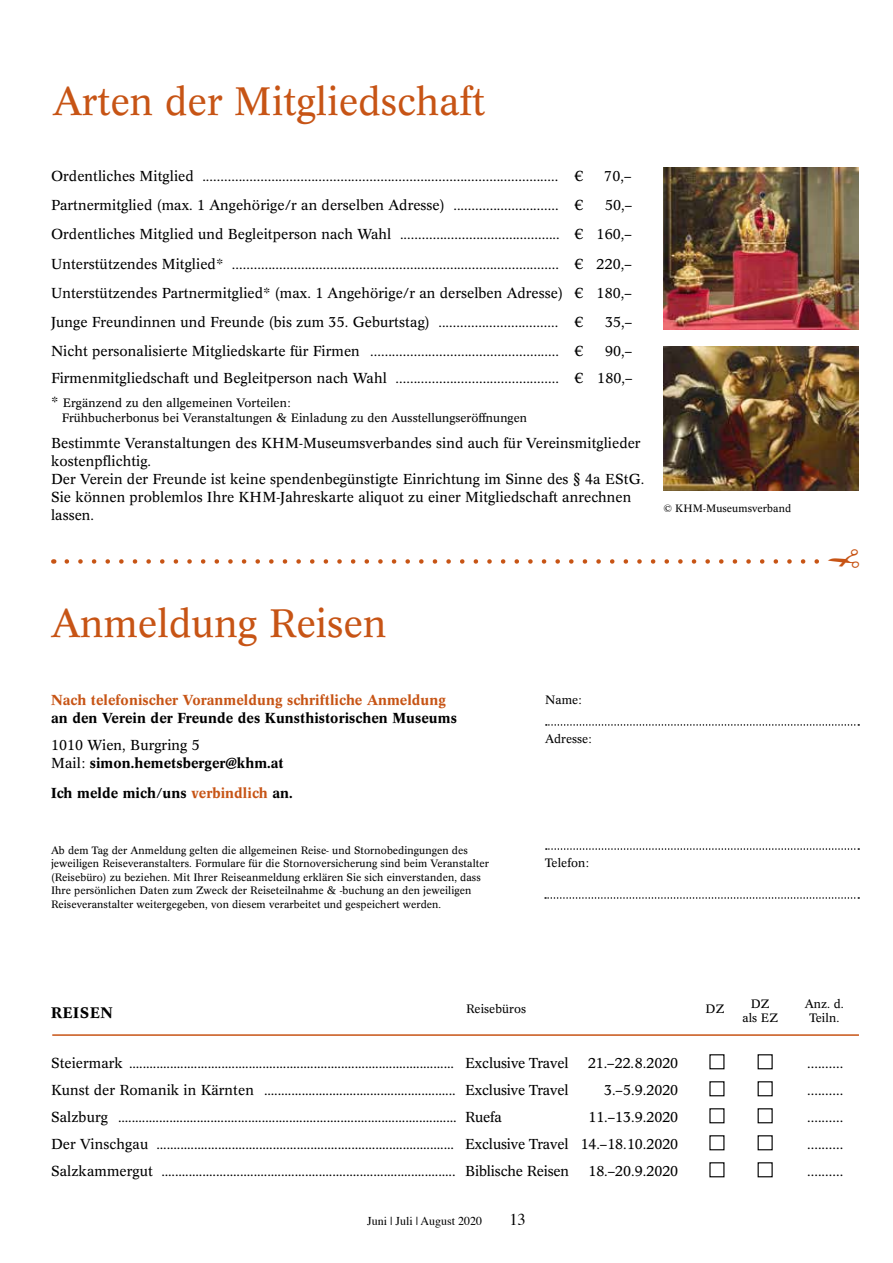
<style>
.page{position:relative;width:893px;height:1263px;background:#fff}
.page>*{position:absolute;margin:0;border:0;box-sizing:border-box;transform-origin:0 0}
.t1{font:39px "Concorde BQ";color:#c75415}
.t2{font:16.5px "Times";color:#000}
.t3{font:500 15px "Concorde BQ";letter-spacing:.05em;color:#000}
.t4{font:14.25px/29.1px "Concorde BQ";letter-spacing:.005em;color:#000;text-align:justify}
.t5{font:500 14.25px/18px "Concorde BQ";letter-spacing:.005em;color:#000}
.t6{font:500 14.25px "Concorde BQ";letter-spacing:.005em;color:#c75415}
.t7{font:12px/13.5px "Concorde BQ";letter-spacing:.005em;color:#000;text-align:center}
.t8{font:12px "Times";color:#000}
.t9{font:10.5px/13.5px "Concorde BQ";letter-spacing:.005em;color:#000}
.s1{font-size:14.25px}
.s2{font-weight:400}
.s3{color:#c75415}
</style>
<div class="page">
<div style="left:709px;top:1054px;width:15px;height:15px;border:1px solid #000"></div>
<div style="left:758px;top:1054px;width:15px;height:15px;border:1px solid #000"></div>
<div style="left:709px;top:1081px;width:15px;height:15px;border:1px solid #000"></div>
<div style="left:758px;top:1081px;width:15px;height:15px;border:1px solid #000"></div>
<div style="left:709px;top:1108px;width:15px;height:15px;border:1px solid #000"></div>
<div style="left:758px;top:1108px;width:15px;height:15px;border:1px solid #000"></div>
<div style="left:709px;top:1135px;width:15px;height:15px;border:1px solid #000"></div>
<div style="left:758px;top:1135px;width:15px;height:15px;border:1px solid #000"></div>
<div style="left:709px;top:1162px;width:15px;height:15px;border:1px solid #000"></div>
<div style="left:758px;top:1162px;width:15px;height:15px;border:1px solid #000"></div>
<img style="left:663px;top:346px;width:196px;height:144px">
<svg style="left:546px;top:724px;width:313px;height:2px"></svg>
<svg style="left:546px;top:848px;width:313px;height:2px"></svg>
<svg style="left:545px;top:897px;width:314px;height:2px"></svg>
<hr style="left:52px;top:1034px;width:807px;height:2px;background:#c75415">
<img style="left:663px;top:168px;width:196px;height:162px">
<svg style="left:67px;top:559px;width:752px;height:5px"></svg>
<h1 class="t1" style="left:53px;top:80px;width:434px">Arten der Mitgliedschaft</h1>
<p class="t4" style="left:51px;top:162px;width:534px">Ordentliches Mitglied .................................................................................................. €</p>
<p class="t4" style="left:604px;top:162px;width:29px">70,–</p>
<p class="t4" style="left:51px;top:191px;width:534px">Partnermitglied (max. 1 Angehörige/r an derselben Adresse) ............................. €</p>
<p class="t4" style="left:51px;top:191px;width:583px;text-indent:554px">50,– Ordentliches Mitglied und Begleitperson nach Wahl ............................................ € 160,– Unterstützendes Mitglied* .......................................................................................... € 220,– Unterstützendes Partnermitglied* (max. 1 Angehörige/r an derselben Adresse) € 180,– Junge Freundinnen und Freunde (bis zum 35. Geburtstag) ................................. €</p>
<p class="t4" style="left:605px;top:307px;width:29px">35,–</p>
<p class="t4" style="left:51px;top:337px;width:534px">Nicht personalisierte Mitgliedskarte für Firmen .................................................... €</p>
<p class="t4" style="left:51px;top:338px;width:583px;line-height:27px;text-align:right">90,–<br>Firmenmitgliedschaft und Begleitperson nach Wahl ............................................. € 180,–</p>
<p class="t7" style="left:62px;top:395px;width:467px;line-height:15px;text-align:left;text-indent:-11px"><span class="s1">*</span> Ergänzend zu den allgemeinen Vorteilen:<br>Frühbucherbonus bei Veranstaltungen &amp; Einladung zu den Ausstellungseröffnungen</p>
<p class="t4" style="left:51px;top:435px;width:595px;line-height:18px;text-align:left">Bestimmte Veranstaltungen des KHM-Museumsverbandes sind auch für Vereinsmitglieder kostenpflichtig.<br>Der Verein der Freunde ist keine spendenbegünstigte Einrichtung im Sinne des § 4a EStG.<br>Sie können problemlos Ihre KHM-Jahreskarte aliquot zu einer Mitgliedschaft anrechnen lassen.</p>
<p class="t9" style="left:663px;top:501px;width:129px">© KHM-Museumsverband</p>
<h1 class="t1" style="left:51px;top:601px;width:337px">Anmeldung Reisen</h1>
<p class="t6" style="left:51px;top:692px;width:396px">Nach telefonischer Voranmeldung schriftliche Anmeldung</p>
<p class="t5" style="left:51px;top:709px;width:407px">an den Verein der Freunde des Kunsthistorischen Museums</p>
<p class="t5" style="left:51px;top:736px;width:234px"><span class="s2">1010 Wien, Burgring 5<br>Mail:</span> simon.hemetsberger@khm.at</p>
<p class="t5" style="left:51px;top:784px;width:243px">Ich melde mich/uns <span class="s3">verbindlich</span> an.</p>
<p class="t9" style="left:51px;top:843px;width:439px">Ab dem Tag der Anmeldung gelten die allgemeinen Reise- und Stornobedingungen des jeweiligen Reiseveranstalters. Formulare für die Stornoversicherung sind beim Veranstalter (Reisebüro) zu beziehen. Mit Ihrer Reiseanmeldung erklären Sie sich einverstanden, dass Ihre persönlichen Daten zum Zweck der Reiseteilnahme &amp; -buchung an den jeweiligen Reiseveranstalter weitergegeben, von diesem verarbeitet und gespeichert werden.</p>
<p class="t7" style="left:545px;top:693px;width:38px">Name:</p>
<p class="t7" style="left:545px;top:732px;width:48px">Adresse:</p>
<p class="t7" style="left:545px;top:856px;width:45px">Telefon:</p>
<p class="t7" style="left:466px;top:1002px;width:62px">Reisebüros</p>
<p class="t7" style="left:706px;top:1002px;width:20px">DZ</p>
<p class="t7" style="left:805px;top:997px;width:41px">Anz. d.<br>Teiln.</p>
<p class="t3" style="left:51px;top:1004px;width:63px">REISEN</p>
<p class="t7" style="left:742px;top:997px;width:37px">DZ als EZ</p>
<p class="t4" style="left:51px;top:1049px;width:519px">Steiermark ............................................................................................... Exclusive Travel</p>
<p class="t4" style="left:588px;top:1049px;width:92px">21.–22. 8.2020</p>
<p class="t4" style="left:807px;top:1049px;width:38px">..........</p>
<p class="t4" style="left:51px;top:1076px;width:519px">Kunst der Romanik in Kärnten ........................................................ Exclusive Travel</p>
<p class="t4" style="left:604px;top:1076px;width:75px">3.–5.9.2020</p>
<p class="t4" style="left:807px;top:1076px;width:38px">..........</p>
<p class="t4" style="left:51px;top:1103px;width:452px">Salzburg ................................................................................................... Ruefa</p>
<p class="t4" style="left:588px;top:1103px;width:91px">11.–13.9.2020</p>
<p class="t4" style="left:807px;top:1103px;width:38px">..........</p>
<p class="t4" style="left:51px;top:1130px;width:629px">Der Vinschgau ....................................................................................... Exclusive Travel 14.–18.10.2020</p>
<p class="t4" style="left:807px;top:1130px;width:38px">..........</p>
<p class="t4" style="left:51px;top:1157px;width:520px">Salzkammergut ...................................................................................... Biblische Reisen</p>
<p class="t4" style="left:588px;top:1157px;width:91px">18.–20.9.2020</p>
<p class="t4" style="left:807px;top:1157px;width:38px">..........</p>
<p class="t8" style="left:367px;top:1210px;width:117px">Juni | Juli | August 2020</p>
<p class="t2" style="left:509px;top:1204px;width:18px">13</p>
</div>
